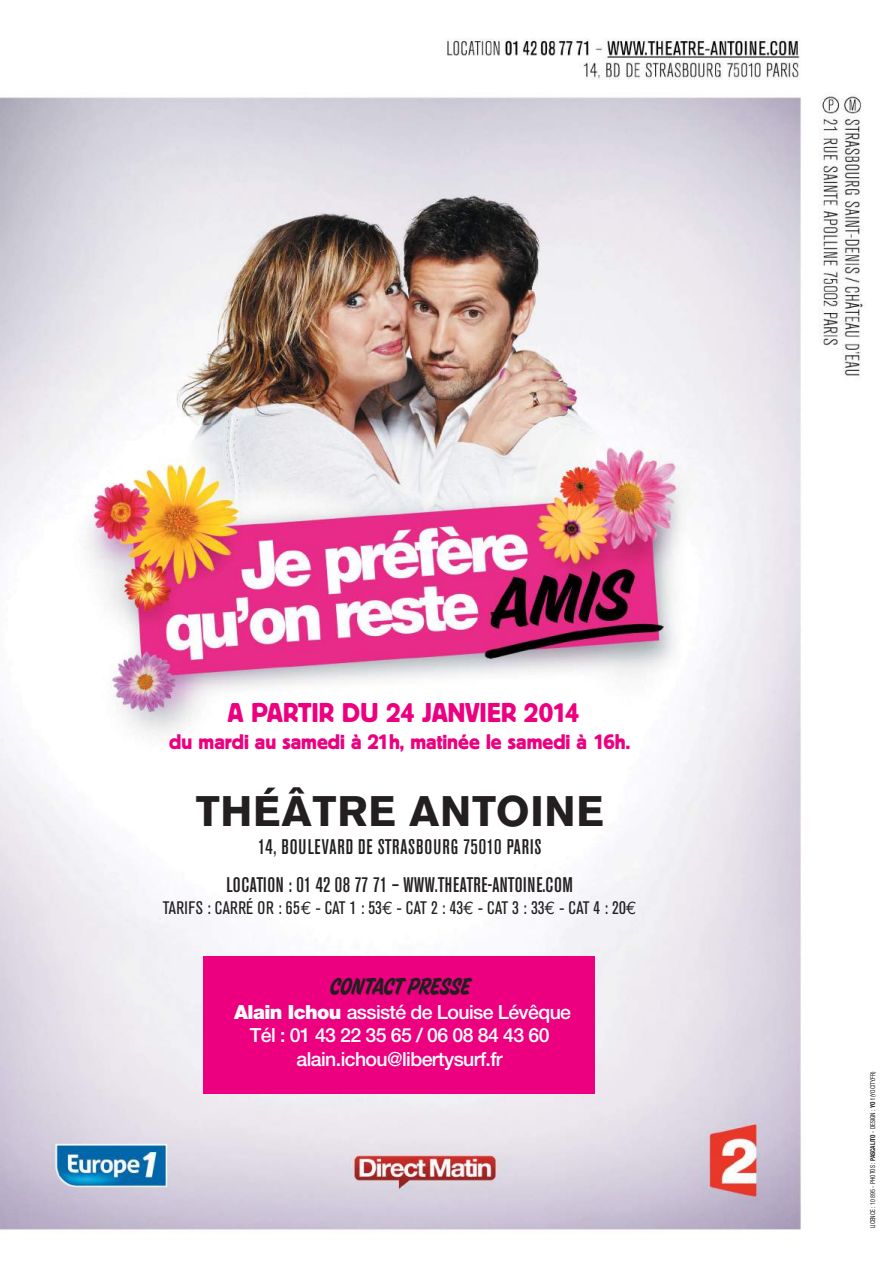
<style>
.page{position:relative;width:893px;height:1263px;background:#fff}
.page>*{position:absolute;margin:0;border:0;box-sizing:border-box;transform-origin:0 0}
.t1{font:900 42px "Akzidenz Grotesk";letter-spacing:.02em;color:#231f20}
.t2{font:27px "Block BE";color:#ed0080}
.t3{font:22.5px "House Movements PS Sign";color:#231f20}
.t4{font:500 condensed 21px/37.5px "Akzidenz Grotesk BE";letter-spacing:.03em;color:#231f20;text-align:center}
.t5{font:21px "Block BE";color:#ed0080}
.t6{font:500 19.5px/23.4px "Helvetica Neue";letter-spacing:-.03em;color:#fff;text-align:center}
.t7{font:condensed 18px "Akzidenz Grotesk BE";letter-spacing:.02em;color:#231f20}
.t8{font:condensed 6.75px "Helvetica Neue";color:#231f20;scale:.9 1}
.s1{font-family:"Euro Mono";font-stretch:normal}
.s2{font-weight:900}
.s3{font-weight:700}
</style>
<div class="page">
<img style="left:0;top:38px;width:863px;height:1192px">
<div style="left:203px;top:957px;width:391px;height:137px;background:#ed0080"></div>
<h2 class="t2" style="left:228px;top:703px;width:353px">A PARTIR DU 24 JANVIER 2014</h2>
<p class="t5" style="left:169px;top:734px;width:462px">du mardi au samedi à 21h, matinée le samedi à 16h.</p>
<h1 class="t1" style="left:196px;top:796px;width:410px">THÉÂTRE ANTOINE</h1>
<p class="t4" style="left:226px;top:829px;width:348px">14, BOULEVARD DE STRASBOURG 75010 PARIS<br>LOCATION : 01 42 08 77 71 – WWW.THEATRE-ANTOINE.COM</p>
<p class="t7" style="left:163px;top:901px;width:475px">TARIFS : CARRÉ OR : 65<span class="s1">€</span> - CAT 1 : 53<span class="s1">€</span> - CAT 2 : 43<span class="s1">€</span> - CAT 3 : 33<span class="s1">€</span> - CAT 4 : 20<span class="s1">€</span></p>
<p class="t3" style="left:330px;top:978px;width:142px">CONTACT PRESSE</p>
<p class="t6" style="left:234px;top:1002px;width:339px"><span class="s2">Alain Ichou</span> assisté de Louise Lévêque<br>Tél : 01 43 22 35 65 / 06 08 84 43 60 alain.ichou@libertysurf.fr</p>
<p class="t8" style="left:870px;top:1228px;width:176px;rotate:-90deg">LICENCE : 10 895 - PHOTOS : <span class="s3">PASCALITO</span> - DESIGN : <span class="s3">YO !</span> (YOCITY.FR)</p>
</div>
